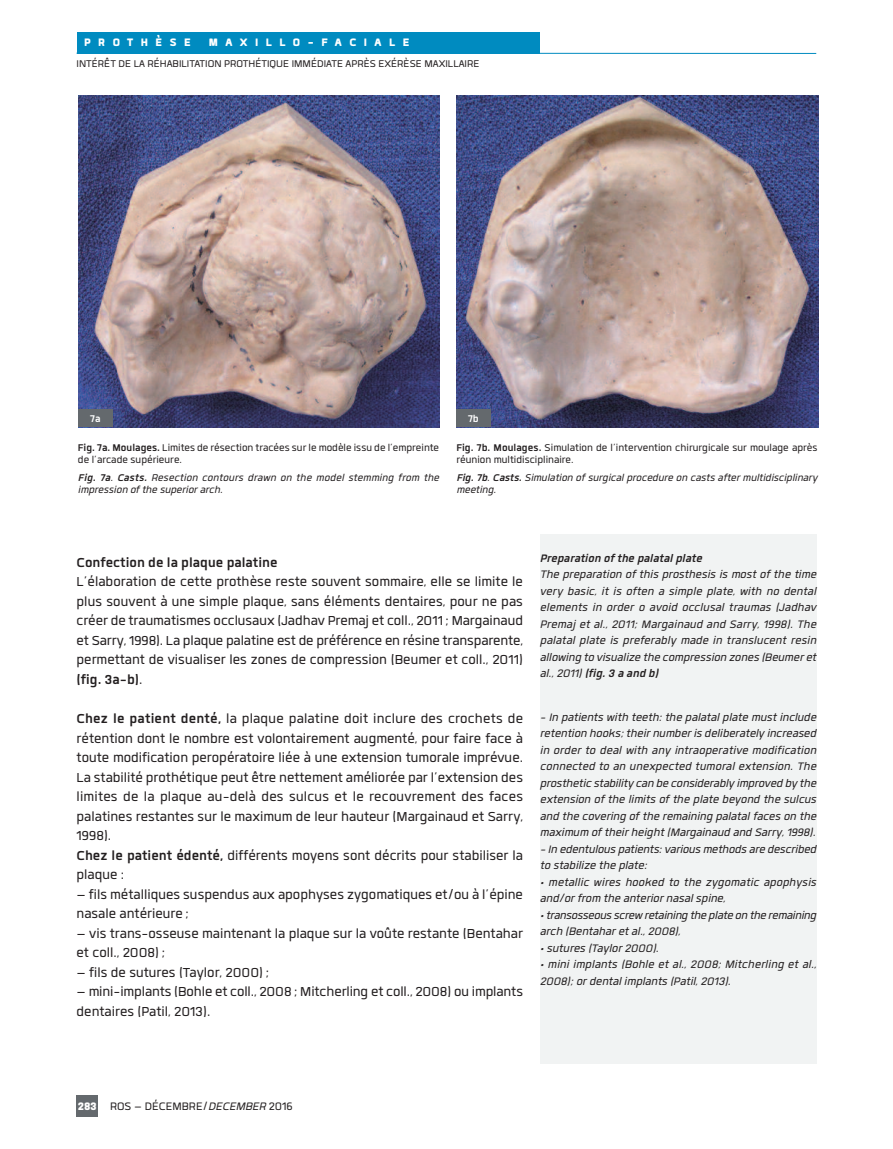
<style>
.page{position:relative;width:893px;height:1149px;background:#fff}
.page>*{position:absolute;margin:0;border:0;box-sizing:border-box;transform-origin:0 0}
.t1{font:18px/19.5px "Quan";color:#231f20}
.t2{font:700 18px "Quan";color:#231f20}
.t3{font:italic 15px/16.5px "Quan";color:#231f20}
.t4{font:italic 700 15px "Quan";color:#231f20}
.t5{font:15px "Quan";color:#231f20}
.t6{font:900 15px "Quan";letter-spacing:.5em;color:#fff}
.t7{font:13.5px/12px "Quan";color:#231f20}
.t8{font:italic 13.5px/12px "Quan";color:#231f20}
.t9{font:700 13.5px "Quan";color:#fff}
.s1{font-weight:700}
.s2{font-weight:900;color:#fff}
.s3{font-style:italic}
</style>
<div class="page">
<div style="left:77px;top:32px;width:463px;height:21px;background:#008bc0"></div>
<div style="left:540px;top:96px;width:276px;height:967px;background:#f1f3f3"></div>
<div style="left:77px;top:1095px;width:21px;height:21px;background:#64696d"></div>
<hr style="left:77px;top:53px;width:739px;height:1px;background:#008bc0">
<div style="left:66px;top:85px;width:765px;height:448px;background:#fff"></div>
<img style="left:78px;top:96px;width:361px;height:331px">
<div style="left:78px;top:409px;width:34px;height:18px;background:#64696d"></div>
<img style="left:456px;top:96px;width:362px;height:331px">
<div style="left:456px;top:409px;width:34px;height:17px;background:#64696d"></div>
<p class="t6" style="left:84px;top:32px;width:327px">PROTHÈSE MAXILLO-FACIALE</p>
<p class="t7" style="left:77px;top:56px;width:404px">INTÉRÊT DE LA RÉHABILITATION PROTHÉTIQUE IMMÉDIATE APRÈS EXÉRÈSE MAXILLAIRE</p>
<p class="t9" style="left:90px;top:409px;width:12px">7a</p>
<p class="t7" style="left:78px;top:440px;width:363px"><span class="s1">Fig. 7a. Moulages.</span> Limites de résection tracées sur le modèle issu de l’empreinte de l’arcade supérieure.</p>
<p class="t8" style="left:78px;top:470px;width:365px"><span class="s1">Fig. 7a</span>. <span class="s1">Casts.</span> Resection contours drawn on the model stemming from the impression of the superior arch.</p>
<p class="t9" style="left:468px;top:409px;width:12px">7b</p>
<p class="t7" style="left:456px;top:440px;width:363px"><span class="s1">Fig. 7b. Moulages.</span> Simulation de l’intervention chirurgicale sur moulage après réunion multidisciplinaire.</p>
<p class="t8" style="left:456px;top:470px;width:365px"><span class="s1">Fig. 7b</span>. <span class="s1">Casts.</span> Simulation of surgical procedure on casts after multidisciplinary meeting.</p>
<p class="t2" style="left:77px;top:550px;width:202px">Confection de la plaque palatine</p>
<p class="t1" style="left:77px;top:570px;width:448px;text-align:justify">L’élaboration de cette prothèse reste souvent sommaire, elle se limite le plus souvent à une simple plaque, sans éléments dentaires, pour ne pas créer de traumatismes occlusaux (Jadhav Premaj et coll., 2011; Margainaud et Sarry, 1998). La plaque palatine est de préférence en résine transparente, permettant de visualiser les zones de compression (Beumer et coll., 2011) <span class="s1">(fig. 3a-b)</span>.</p>
<p class="t1" style="left:77px;top:706px;width:448px"><span class="s1">Chez le patient denté,</span> la plaque palatine doit inclure des crochets de rétention dont le nombre est volontairement augmenté, pour faire face à toute modification peropératoire liée à une extension tumorale imprévue.<br>La stabilité prothétique peut être nettement améliorée par l’extension des limites de la plaque au-delà des sulcus et le recouvrement des faces palatines restantes sur le maximum de leur hauteur (Margainaud et Sarry, 1998).<br><span class="s1">Chez le patient édenté,</span> différents moyens sont décrits pour stabiliser la plaque :</p>
<p class="t1" style="left:77px;top:882px;width:448px">– fils métalliques suspendus aux apophyses zygomatiques et/ou à l’épine nasale antérieure ;</p>
<p class="t1" style="left:77px;top:921px;width:448px">– vis trans-osseuse maintenant la plaque sur la voûte restante (Bentahar et coll., 2008) ;</p>
<p class="t1" style="left:77px;top:960px;width:194px">– fils de sutures (Taylor, 2000) ;</p>
<p class="t1" style="left:77px;top:979px;width:448px">– mini-implants (Bohle et coll., 2008 ; Mitcherling et coll., 2008) ou implants dentaires (Patil, 2013).</p>
<p class="t4" style="left:540px;top:547px;width:164px">Preparation of the palatal plate</p>
<p class="t3" style="left:540px;top:564px;width:278px;text-align:justify">The preparation of this prosthesis is most of the time very basic, it is often a simple plate, with no dental elements in order o avoid occlusal traumas (Jadhav Premaj et al., 2011; Margainaud and Sarry, 1998). The palatal plate is preferably made in translucent resin allowing to visualize the compression zones (Beumer et al., 2011) <span class="s1">(fig. 3 a and b)</span></p>
<p class="t3" style="left:540px;top:707px;width:278px;text-align:justify">- In patients with teeth: the palatal plate must include retention hooks; their number is deliberately increased in order to deal with any intraoperative modification connected to an unexpected tumoral extension. The prosthetic stability can be considerably improved by the extension of the limits of the plate beyond the sulcus and the covering of the remaining palatal faces on the maximum of their height (Margainaud and Sarry, 1998).</p>
<p class="t3" style="left:540px;top:839px;width:278px">- In edentulous patients: various methods are described to stabilize the plate:</p>
<p class="t3" style="left:540px;top:872px;width:278px">• metallic wires hooked to the zygomatic apophysis and/or from the anterior nasal spine,</p>
<p class="t3" style="left:540px;top:905px;width:278px">•transosseousscrewretaining the plate on the remaining arch (Bentahar et al., 2008),</p>
<p class="t3" style="left:540px;top:938px;width:120px">• sutures (Taylor 2000).</p>
<p class="t3" style="left:540px;top:954px;width:278px">• mini implants (Bohle et al., 2008; Mitcherling et al.,<br>2008); or dental implants (Patil, 2013).</p>
<p class="t5" style="left:78px;top:1095px;width:216px"><span class="s2">283</span> ROS – DÉCEMBRE/<span class="s3">DECEMBER</span> 2016</p>
</div>
